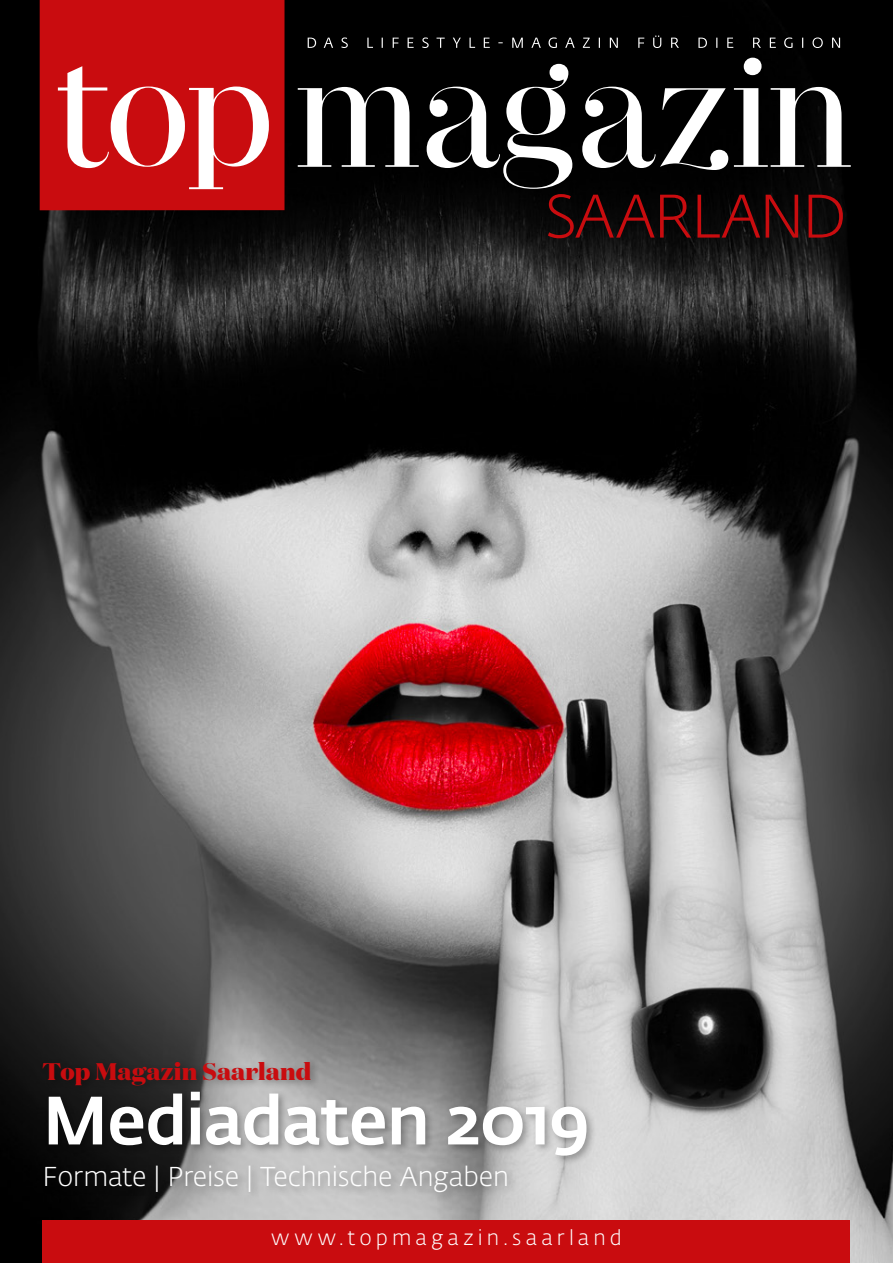
<style>
.page{position:relative;width:893px;height:1263px;background:#fff}
.page>*{position:absolute;margin:0;border:0;box-sizing:border-box;transform-origin:0 0}
.t1{font:500 67.5px "Fedra Sans Alt Std";letter-spacing:-.015em;color:#fff}
.t2{font:300 27px "Fedra Sans Alt Std";letter-spacing:-.01em;color:#fff}
.t3{font:800 24px "Domaine Display";letter-spacing:.005em;color:#c90c0f}
.t4{font:300 21px "Fedra Sans Alt Std";letter-spacing:.195em;color:#fff}
</style>
<div class="page">
<img style="left:0;top:0;width:893px;height:1263px">
<div style="left:43px;top:1220px;width:807px;height:43px;background:#c90c0f"></div>
<div style="left:39px;top:1058px;width:558px;height:145px;background:#000;opacity:.3"></div>
<div style="left:744px;top:58px;width:18px;height:17px;background:#fff;border-radius:50%"></div>
<svg style="left:298px;top:87px;width:121px;height:80px"></svg>
<div style="left:40px;top:0;width:244px;height:210px;background:#c90c0f"></div>
<svg style="left:58px;top:66px;width:211px;height:123px"></svg>
<svg style="left:308px;top:36px;width:532px;height:12px;background:#1f1f1f"></svg>
<svg style="left:427px;top:64px;width:424px;height:174px;background:#352d2d"></svg>
<p class="t3" style="left:43px;top:1055px;width:270px">Top Magazin Saarland</p>
<h1 class="t1" style="left:43px;top:1079px;width:549px">Mediadaten 2019</h1>
<p class="t2" style="left:43px;top:1161px;width:468px">Formate | Preise | Technische Angaben</p>
<p class="t4" style="left:271px;top:1225px;width:352px">www.topmagazin.saarland</p>
</div>
